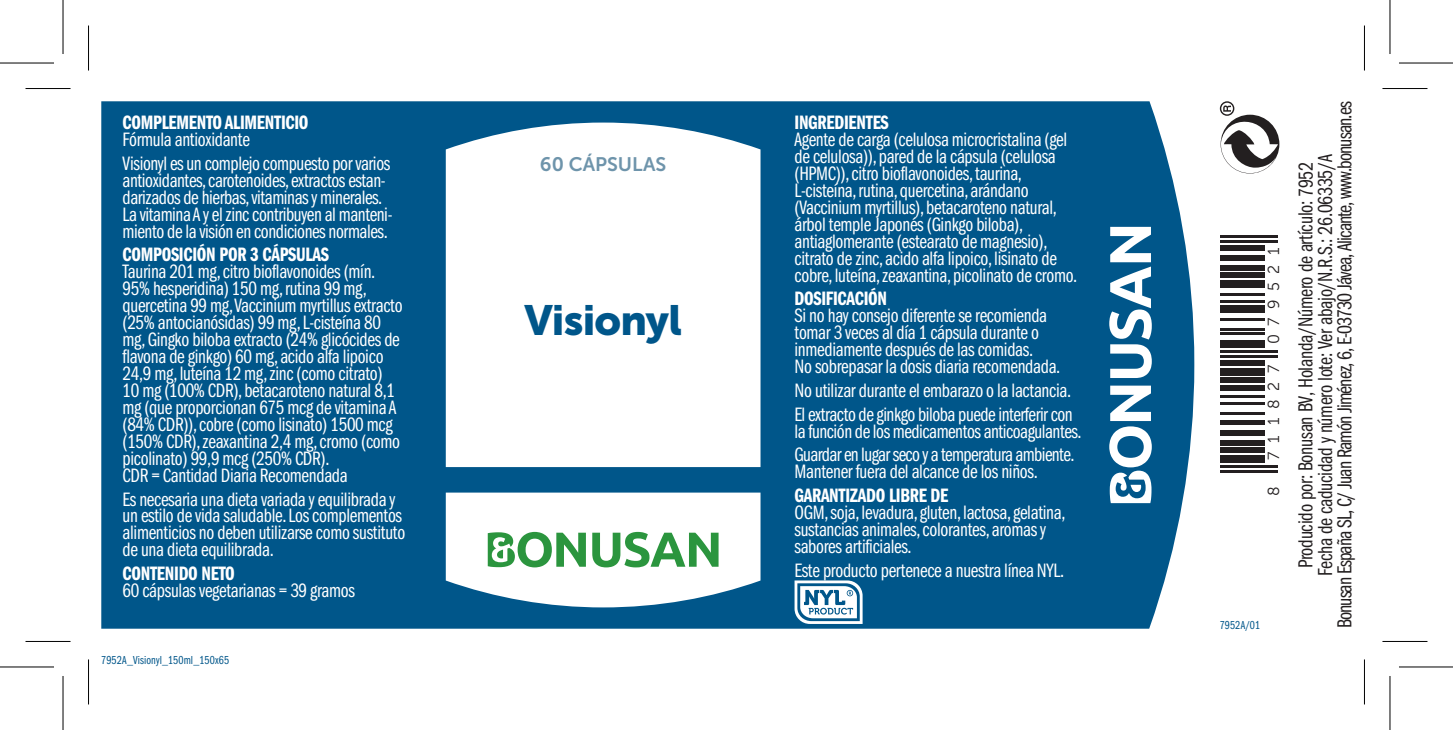
<style>
.page{position:relative;width:1453px;height:730px;background:#fff}
.page>*{position:absolute;margin:0;border:0;box-sizing:border-box;transform-origin:0 0}
.t1{font:42px "Museo Sans 900";letter-spacing:-.02em;color:#00568a}
.t2{font:21px/19.5px "Franklin Gothic Book Cmpr";letter-spacing:-.015em;color:#231f20;text-align:center}
.t3{font:20.1px/16.8px "Franklin Gothic Book Cmpr";letter-spacing:-.015em;color:#fff}
.t4{font:20.1px "Franklin Gothic Demi Cmpr";letter-spacing:-.015em;color:#fff}
.t5{font:19.5px "Museo Sans 700";color:#6e94ab}
.t6{font:15.9px "Museo Sans 300";letter-spacing:.54em;color:#231f20}
.t7{font:12px "Franklin Gothic Book Cmpr";letter-spacing:.005em;color:#00568a}
.s1{color:#fff}
</style>
<div class="page">
<div style="left:101px;top:101px;width:1093px;height:528px;background:#00568a"></div>
<svg style="left:446px;top:123px;width:314px;height:344px"></svg>
<svg style="left:446px;top:492px;width:314px;height:115px"></svg>
<svg style="left:1109px;top:227px;width:43px;height:151px"></svg>
<svg style="left:1109px;top:386px;width:43px;height:117px"></svg>
<svg style="left:1220px;top:101px;width:59px;height:72px"></svg>
<svg style="left:794px;top:580px;width:68px;height:44px"></svg>
<hr style="left:1220px;top:470px;width:57px;height:2px;background:#231f20">
<hr style="left:1220px;top:465px;width:57px;height:2px;background:#231f20">
<div style="left:1220px;top:455px;width:44px;height:8px;background:#231f20"></div>
<div style="left:1220px;top:447px;width:44px;height:6px;background:#231f20"></div>
<div style="left:1220px;top:440px;width:44px;height:5px;background:#231f20"></div>
<div style="left:1220px;top:430px;width:44px;height:5px;background:#231f20"></div>
<div style="left:1220px;top:420px;width:44px;height:5px;background:#231f20"></div>
<hr style="left:1220px;top:413px;width:44px;height:2px;background:#231f20">
<hr style="left:1220px;top:403px;width:44px;height:2px;background:#231f20">
<hr style="left:1220px;top:395px;width:44px;height:2px;background:#231f20">
<div style="left:1220px;top:385px;width:44px;height:5px;background:#231f20"></div>
<div style="left:1220px;top:378px;width:44px;height:5px;background:#231f20"></div>
<div style="left:1220px;top:368px;width:44px;height:7px;background:#231f20"></div>
<div style="left:1220px;top:360px;width:44px;height:5px;background:#231f20"></div>
<hr style="left:1220px;top:355px;width:57px;height:3px;background:#231f20">
<hr style="left:1220px;top:350px;width:57px;height:3px;background:#231f20">
<div style="left:1220px;top:340px;width:44px;height:8px;background:#231f20"></div>
<hr style="left:1220px;top:333px;width:44px;height:2px;background:#231f20">
<hr style="left:1220px;top:328px;width:44px;height:2px;background:#231f20">
<hr style="left:1220px;top:318px;width:44px;height:2px;background:#231f20">
<div style="left:1220px;top:305px;width:44px;height:8px;background:#231f20"></div>
<hr style="left:1220px;top:300px;width:44px;height:3px;background:#231f20">
<hr style="left:1220px;top:293px;width:44px;height:2px;background:#231f20">
<div style="left:1220px;top:280px;width:44px;height:8px;background:#231f20"></div>
<div style="left:1220px;top:273px;width:44px;height:5px;background:#231f20"></div>
<div style="left:1220px;top:265px;width:44px;height:5px;background:#231f20"></div>
<div style="left:1220px;top:255px;width:44px;height:5px;background:#231f20"></div>
<div style="left:1220px;top:245px;width:44px;height:5px;background:#231f20"></div>
<hr style="left:1220px;top:240px;width:57px;height:3px;background:#231f20">
<hr style="left:1220px;top:235px;width:57px;height:3px;background:#231f20">
<hr style="left:26px;top:88px;width:45px;height:1px;background:#000">
<hr style="left:1382px;top:88px;width:45px;height:1px;background:#000">
<hr style="left:26px;top:641px;width:45px;height:1px;background:#000">
<hr style="left:1382px;top:641px;width:45px;height:1px;background:#000">
<hr style="left:88px;top:26px;width:1px;height:45px;background:#000">
<hr style="left:88px;top:659px;width:1px;height:45px;background:#000">
<hr style="left:1364px;top:26px;width:1px;height:45px;background:#000">
<hr style="left:1364px;top:659px;width:1px;height:45px;background:#000">
<svg style="left:0;top:667px;width:54px;height:1px"></svg>
<svg style="left:1399px;top:667px;width:54px;height:1px"></svg>
<hr style="left:0;top:62px;width:54px;height:2px;background:#000">
<hr style="left:1399px;top:62px;width:54px;height:2px;background:#000">
<hr style="left:0;top:666px;width:54px;height:1px;background:#000">
<hr style="left:1399px;top:666px;width:54px;height:1px;background:#000">
<hr style="left:62px;top:0;width:2px;height:54px;background:#000">
<hr style="left:62px;top:676px;width:2px;height:54px;background:#000">
<hr style="left:1389px;top:0;width:1px;height:54px;background:#000">
<hr style="left:1389px;top:676px;width:1px;height:54px;background:#000">
<p class="t4" style="left:123px;top:111px;width:187px">COMPLEMENTO ALIMENTICIO</p>
<p class="t3" style="left:123px;top:128px;width:269px;line-height:23.7px">Fórmula antioxidante<br>Visionyl es un complejo compuesto por varios</p>
<p class="t3" style="left:123px;top:172px;width:271px">antioxidantes, carotenoides, extractos estan&shy;darizados de hierbas, vitaminas y minerales.<br>La vitamina A y el zinc contribuyen al manteni&shy;miento de la visión en condiciones normales.</p>
<p class="t4" style="left:123px;top:244px;width:208px">COMPOSICIÓN POR 3 CÁPSULAS</p>
<p class="t3" style="left:123px;top:264px;width:281px">Taurina 201 mg, citro bioflavonoides (mín.<br>95% hesperidina) 150 mg, rutina 99 mg, quercetina 99 mg, Vaccinium myrtillus extracto (25% antocianósidas) 99 mg, L-cisteína 80 mg, Gingko biloba extracto (24% glicócides de flavona de ginkgo) 60 mg, acido alfa lipoico 24,9 mg, luteína 12 mg, zinc (como citrato)<br>10 mg (100% CDR), betacaroteno natural 8,1 mg (que proporcionan 675 mcg de vitamina A (84% CDR)), cobre (como lisinato) 1500 mcg (150% CDR), zeaxantina 2,4 mg, cromo (como picolinato) 99,9 mcg (250% CDR).<br>CDR = Cantidad Diaria Recomendada</p>
<p class="t3" style="left:123px;top:491px;width:284px">Es necesaria una dieta variada y equilibrada y un estilo de vida saludable. Los complementos alimenticios no deben utilizarse como sustituto de una dieta equilibrada.</p>
<p class="t4" style="left:123px;top:562px;width:114px">CONTENIDO NETO</p>
<p class="t3" style="left:123px;top:582px;width:234px">60 cápsulas vegetarianas = 39 gramos</p>
<p class="t7" style="left:101px;top:653px;width:130px">7952A_Visionyl_150ml_150x65</p>
<p class="t5" style="left:540px;top:154px;width:128px">60 CÁPSULAS</p>
<h1 class="t1" style="left:524px;top:297px;width:159px">Visionyl</h1>
<p class="t4" style="left:794px;top:111px;width:96px">INGREDIENTES</p>
<p class="t3" style="left:794px;top:131px;width:284px">Agente de carga (celulosa microcristalina (gel de celulosa)), pared de la cápsula (celulosa (HPMC)), citro bioflavonoides, taurina, L-cisteína, rutina, quercetina, arándano (Vaccinium myrtillus), betacaroteno natural, árbol temple Japonés (Ginkgo biloba), antiaglomerante (estearato de magnesio), citrato de zinc, acido alfa lipoico, lisinato de cobre, luteína, zeaxantina, picolinato de cromo.</p>
<p class="t4" style="left:794px;top:288px;width:94px">DOSIFICACIÓN</p>
<p class="t3" style="left:794px;top:308px;width:267px">Si no hay consejo diferente se recomienda tomar 3 veces al día 1 cápsula durante o inmediamente después de las comidas.<br>No sobrepasar la dosis diaria recomendada.</p>
<p class="t3" style="left:794px;top:379px;width:280px;line-height:23.7px">No utilizar durante el embarazo o la lactancia.<br>El extracto de ginkgo biloba puede interferir con</p>
<p class="t3" style="left:794px;top:419px;width:288px;line-height:23.7px">la función de los medicamentos anticoagulantes.<br>Guardar en lugar seco y a temperatura ambiente.</p>
<p class="t3" style="left:794px;top:463px;width:245px">Mantener fuera del alcance de los niños.</p>
<p class="t4" style="left:794px;top:484px;width:155px">GARANTIZADO LIBRE DE</p>
<p class="t3" style="left:794px;top:504px;width:272px">OGM, soja, levadura, gluten, lactosa, gelatina, sustancias animales, colorantes, aromas y sabores artificiales.</p>
<p class="t3" style="left:794px;top:562px;width:271px">Este producto pertenece a nuestra línea NYL.</p>
<p class="t6" style="left:1265px;top:344px;width:98px;rotate:-90deg">079521</p>
<p class="t6" style="left:1265px;top:460px;width:97px;rotate:-90deg">711827</p>
<p class="t6" style="left:1265px;top:496px;width:11px;rotate:-90deg">8</p>
<p class="t7" style="left:1220px;top:618px;width:42px">7952A/01</p>
<p class="t2" style="left:1296px;top:628px;width:528px;rotate:-90deg">Producido por: Bonusan BV, Holanda/Número de artículo: <span class="s1">0000<br></span>Fecha de caducidad y número lote: Ver abajo/N.R.S.: 26.06335/A<br>Bonusan España SL, C/ Juan Ramón Jiménez, 6, E-03730 Jávea, Alicante, www.bonusan.es</p>
<p class="t2" style="left:1296px;top:197px;width:36px;rotate:-90deg">7952</p>
</div>
